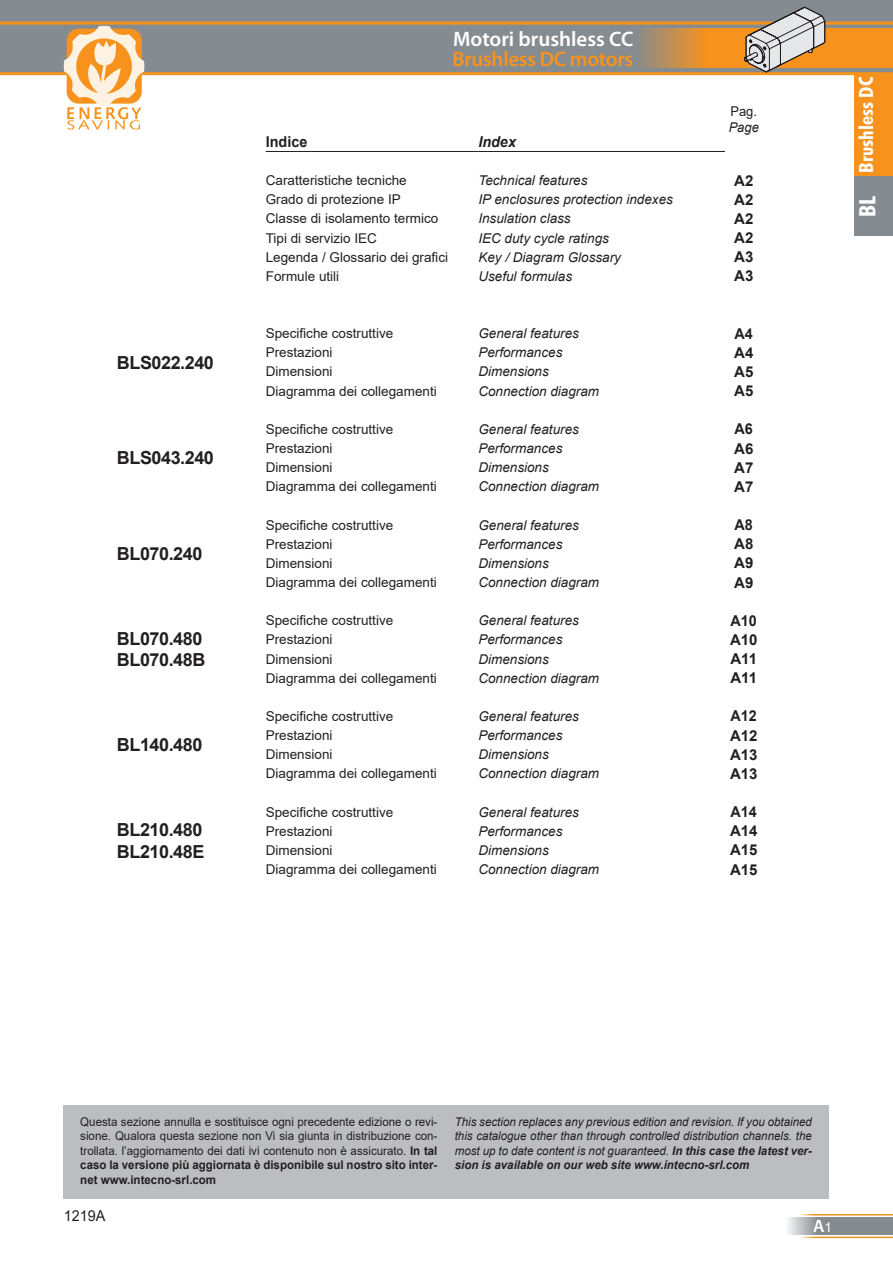
<style>
.page{position:relative;width:893px;height:1263px;background:#fff}
.page>*{position:absolute;margin:0;border:0;box-sizing:border-box;transform-origin:0 0}
.t1{font:700 condensed 22.5px "Futura BT";color:#fff;scale:1.08 1}
.t2{font:600 21px "Myriad Pro";color:#fff}
.t3{font:600 21px "Myriad Pro";letter-spacing:-.015em;color:#f7931d}
.t4{font:700 condensed 19.5px "Futura BT";color:#fff;scale:1.08 1}
.t5{font:700 18px/21.6px "Arial";letter-spacing:-.025em;color:#231f20}
.t6{font:600 18px "Myriad Pro";color:#fff}
.t7{font:700 15px "Arial";color:#231f20}
.t8{font:700 15px "Arial";color:#231f20;scale:.96 1}
.t9{font:15px "Arial";color:#231f20;scale:.96 1}
.t10{font:italic 700 15px "Arial";color:#231f20;scale:.96 1}
.t11{font:13.5px "Arial";color:#231f20}
.t12{font:italic 13.5px "Arial";color:#231f20}
.t13{font:13.5px "Arial";color:#231f20;scale:.96 1}
.t14{font:italic 13.5px "Arial";color:#231f20;scale:.96 1}
.t15{font:12px/14.4px "Arial";color:#231f20;text-align:justify;scale:.96 1}
.t16{font:italic 12px/14.4px "Arial";color:#231f20;text-align:justify;scale:.96 1}
.s1{font-weight:700}
.s2{font-family:"Arial";font-weight:400;font-size:13.5px}
</style>
<div class="page">
<hr style="left:793px;top:1236px;width:100px;height:2px;background:#f7931d">
<hr style="left:793px;top:1214px;width:100px;height:1px;background:#f7931d">
<svg style="left:788px;top:1217px;width:105px;height:18px;background:#949a9f"></svg>
<div style="left:0;top:0;width:893px;height:74px;background:#858c91"></div>
<hr style="left:0;top:72px;width:893px;height:3px;background:#f7931d">
<hr style="left:0;top:22px;width:893px;height:3px;background:#f7931d">
<svg style="left:640px;top:28px;width:253px;height:40px;background:#e29131"></svg>
<div style="left:855px;top:75px;width:38px;height:102px;background:#f7931d"></div>
<div style="left:855px;top:176px;width:38px;height:60px;background:#858c91"></div>
<svg style="left:744px;top:6px;width:82px;height:67px"></svg>
<div style="left:64px;top:1106px;width:765px;height:93px;background:#bcbdc0"></div>
<hr style="left:478px;top:151px;width:247px;height:1px;background:#231f20">
<hr style="left:266px;top:151px;width:212px;height:1px;background:#231f20">
<svg style="left:64px;top:26px;width:80px;height:104px"></svg>
<h3 class="t5" style="left:117px;top:351px;width:99px">BLS022.240</h3>
<h3 class="t5" style="left:117px;top:447px;width:99px">BLS043.240</h3>
<h3 class="t5" style="left:117px;top:543px;width:87px">BL070.240</h3>
<h3 class="t5" style="left:117px;top:628px;width:90px">BL070.480<br>BL070.48B</h3>
<h3 class="t5" style="left:117px;top:734px;width:87px">BL140.480</h3>
<h3 class="t5" style="left:117px;top:819px;width:89px">BL210.480<br>BL210.48E</h3>
<h2 class="t2" style="left:453px;top:26px;width:182px">Motori brushless CC</h2>
<h2 class="t3" style="left:453px;top:45px;width:182px">Brushless DC motors</h2>
<p class="t13" style="left:730px;top:104px;width:29px">Pag.</p>
<p class="t14" style="left:729px;top:120px;width:33px">Page</p>
<p class="t8" style="left:266px;top:134px;width:45px">Indice</p>
<p class="t10" style="left:478px;top:134px;width:41px">Index</p>
<p class="t11" style="left:266px;top:173px;width:143px">Caratteristiche tecniche</p>
<p class="t12" style="left:478px;top:173px;width:111px">Technical features</p>
<p class="t7" style="left:734px;top:172px;width:21px">A2</p>
<p class="t11" style="left:266px;top:192px;width:137px">Grado di protezione IP</p>
<p class="t12" style="left:478px;top:192px;width:196px">IP enclosures protection indexes</p>
<p class="t7" style="left:734px;top:191px;width:21px">A2</p>
<p class="t11" style="left:266px;top:211px;width:174px">Classe di isolamento termico</p>
<p class="t12" style="left:478px;top:211px;width:94px">Insulation class</p>
<p class="t7" style="left:734px;top:210px;width:21px">A2</p>
<p class="t11" style="left:266px;top:230px;width:113px">Tipi di servizio IEC</p>
<p class="t12" style="left:478px;top:230px;width:132px">IEC duty cycle ratings</p>
<p class="t7" style="left:734px;top:229px;width:21px">A2</p>
<p class="t11" style="left:266px;top:249px;width:184px">Legenda / Glossario dei grafici</p>
<p class="t12" style="left:478px;top:249px;width:144px">Key / Diagram Glossary</p>
<p class="t7" style="left:734px;top:249px;width:21px">A3</p>
<p class="t11" style="left:266px;top:269px;width:75px">Formule utili</p>
<p class="t12" style="left:478px;top:269px;width:95px">Useful formulas</p>
<p class="t7" style="left:734px;top:268px;width:21px">A3</p>
<p class="t11" style="left:266px;top:326px;width:129px">Specifiche costruttive</p>
<p class="t12" style="left:478px;top:326px;width:102px">General features</p>
<p class="t8" style="left:735px;top:325px;width:21px">A4</p>
<p class="t11" style="left:266px;top:345px;width:68px">Prestazioni</p>
<p class="t12" style="left:478px;top:345px;width:86px">Performances</p>
<p class="t7" style="left:734px;top:344px;width:21px">A4</p>
<p class="t11" style="left:266px;top:364px;width:68px">Dimensioni</p>
<p class="t12" style="left:478px;top:364px;width:72px">Dimensions</p>
<p class="t7" style="left:734px;top:363px;width:21px">A5</p>
<p class="t11" style="left:266px;top:383px;width:173px">Diagramma dei collegamenti</p>
<p class="t12" style="left:478px;top:383px;width:122px">Connection diagram</p>
<p class="t7" style="left:734px;top:383px;width:21px">A5</p>
<p class="t11" style="left:266px;top:422px;width:129px">Specifiche costruttive</p>
<p class="t12" style="left:478px;top:422px;width:102px">General features</p>
<p class="t8" style="left:735px;top:421px;width:21px">A6</p>
<p class="t11" style="left:266px;top:441px;width:68px">Prestazioni</p>
<p class="t12" style="left:478px;top:441px;width:86px">Performances</p>
<p class="t7" style="left:734px;top:440px;width:21px">A6</p>
<p class="t11" style="left:266px;top:460px;width:68px">Dimensioni</p>
<p class="t12" style="left:478px;top:460px;width:72px">Dimensions</p>
<p class="t7" style="left:734px;top:459px;width:21px">A7</p>
<p class="t11" style="left:266px;top:479px;width:173px">Diagramma dei collegamenti</p>
<p class="t12" style="left:478px;top:479px;width:122px">Connection diagram</p>
<p class="t7" style="left:734px;top:478px;width:21px">A7</p>
<p class="t11" style="left:266px;top:517px;width:129px">Specifiche costruttive</p>
<p class="t12" style="left:478px;top:517px;width:102px">General features</p>
<p class="t8" style="left:735px;top:516px;width:21px">A8</p>
<p class="t11" style="left:266px;top:536px;width:68px">Prestazioni</p>
<p class="t12" style="left:478px;top:536px;width:86px">Performances</p>
<p class="t7" style="left:734px;top:536px;width:21px">A8</p>
<p class="t11" style="left:266px;top:556px;width:68px">Dimensioni</p>
<p class="t12" style="left:478px;top:556px;width:72px">Dimensions</p>
<p class="t7" style="left:734px;top:555px;width:21px">A9</p>
<p class="t11" style="left:266px;top:575px;width:173px">Diagramma dei collegamenti</p>
<p class="t12" style="left:478px;top:575px;width:122px">Connection diagram</p>
<p class="t7" style="left:734px;top:574px;width:21px">A9</p>
<p class="t11" style="left:266px;top:613px;width:129px">Specifiche costruttive</p>
<p class="t12" style="left:478px;top:613px;width:102px">General features</p>
<p class="t8" style="left:731px;top:612px;width:29px">A10</p>
<p class="t11" style="left:266px;top:632px;width:68px">Prestazioni</p>
<p class="t12" style="left:478px;top:632px;width:86px">Performances</p>
<p class="t7" style="left:730px;top:631px;width:29px">A10</p>
<p class="t11" style="left:266px;top:651px;width:68px">Dimensioni</p>
<p class="t12" style="left:478px;top:651px;width:72px">Dimensions</p>
<p class="t7" style="left:730px;top:650px;width:28px">A11</p>
<p class="t11" style="left:266px;top:670px;width:173px">Diagramma dei collegamenti</p>
<p class="t12" style="left:478px;top:670px;width:122px">Connection diagram</p>
<p class="t7" style="left:730px;top:670px;width:28px">A11</p>
<p class="t11" style="left:266px;top:709px;width:129px">Specifiche costruttive</p>
<p class="t12" style="left:478px;top:709px;width:102px">General features</p>
<p class="t8" style="left:731px;top:708px;width:29px">A12</p>
<p class="t11" style="left:266px;top:728px;width:68px">Prestazioni</p>
<p class="t12" style="left:478px;top:728px;width:86px">Performances</p>
<p class="t7" style="left:730px;top:727px;width:29px">A12</p>
<p class="t11" style="left:266px;top:747px;width:68px">Dimensioni</p>
<p class="t12" style="left:478px;top:747px;width:72px">Dimensions</p>
<p class="t7" style="left:730px;top:746px;width:29px">A13</p>
<p class="t11" style="left:266px;top:766px;width:173px">Diagramma dei collegamenti</p>
<p class="t12" style="left:478px;top:766px;width:122px">Connection diagram</p>
<p class="t7" style="left:730px;top:765px;width:29px">A13</p>
<p class="t11" style="left:266px;top:804px;width:129px">Specifiche costruttive</p>
<p class="t12" style="left:478px;top:804px;width:102px">General features</p>
<p class="t8" style="left:731px;top:803px;width:29px">A14</p>
<p class="t11" style="left:266px;top:823px;width:68px">Prestazioni</p>
<p class="t12" style="left:478px;top:823px;width:86px">Performances</p>
<p class="t7" style="left:730px;top:823px;width:29px">A14</p>
<p class="t11" style="left:266px;top:843px;width:68px">Dimensioni</p>
<p class="t12" style="left:478px;top:843px;width:72px">Dimensions</p>
<p class="t7" style="left:730px;top:842px;width:29px">A15</p>
<p class="t11" style="left:266px;top:862px;width:173px">Diagramma dei collegamenti</p>
<p class="t12" style="left:478px;top:862px;width:122px">Connection diagram</p>
<p class="t7" style="left:730px;top:861px;width:29px">A15</p>
<h3 class="t4" style="left:854px;top:173px;width:90px;rotate:-90deg">Brushless DC</h3>
<h1 class="t1" style="left:854px;top:217px;width:21px;rotate:-90deg">BL</h1>
<p class="t15" style="left:80px;top:1115px;width:374px">Questa sezione annulla e sostituisce ogni precedente edizione o revi&shy;sione. Qualora questa sezione non Vi sia giunta in distribuzione con&shy;trollata. l’aggiornamento dei dati ivi contenuto non è assicurato. <span class="s1">In tal caso la versione più aggiornata è disponibile sul nostro sito inter&shy;net www.intecno-srl.com</span></p>
<p class="t16" style="left:455px;top:1115px;width:374px">This section replaces any previous edition and revision. If you obtained this catalogue other than through controlled distribution channels. the most up to date content is not guaranteed. <span class="s1">In this case the latest ver&shy;sion is available on our web site www.intecno-srl.com</span></p>
<p class="t9" style="left:64px;top:1207px;width:45px">1219A</p>
<h3 class="t6" style="left:813px;top:1214px;width:20px">A<span class="s2">1</span></h3>
</div>
